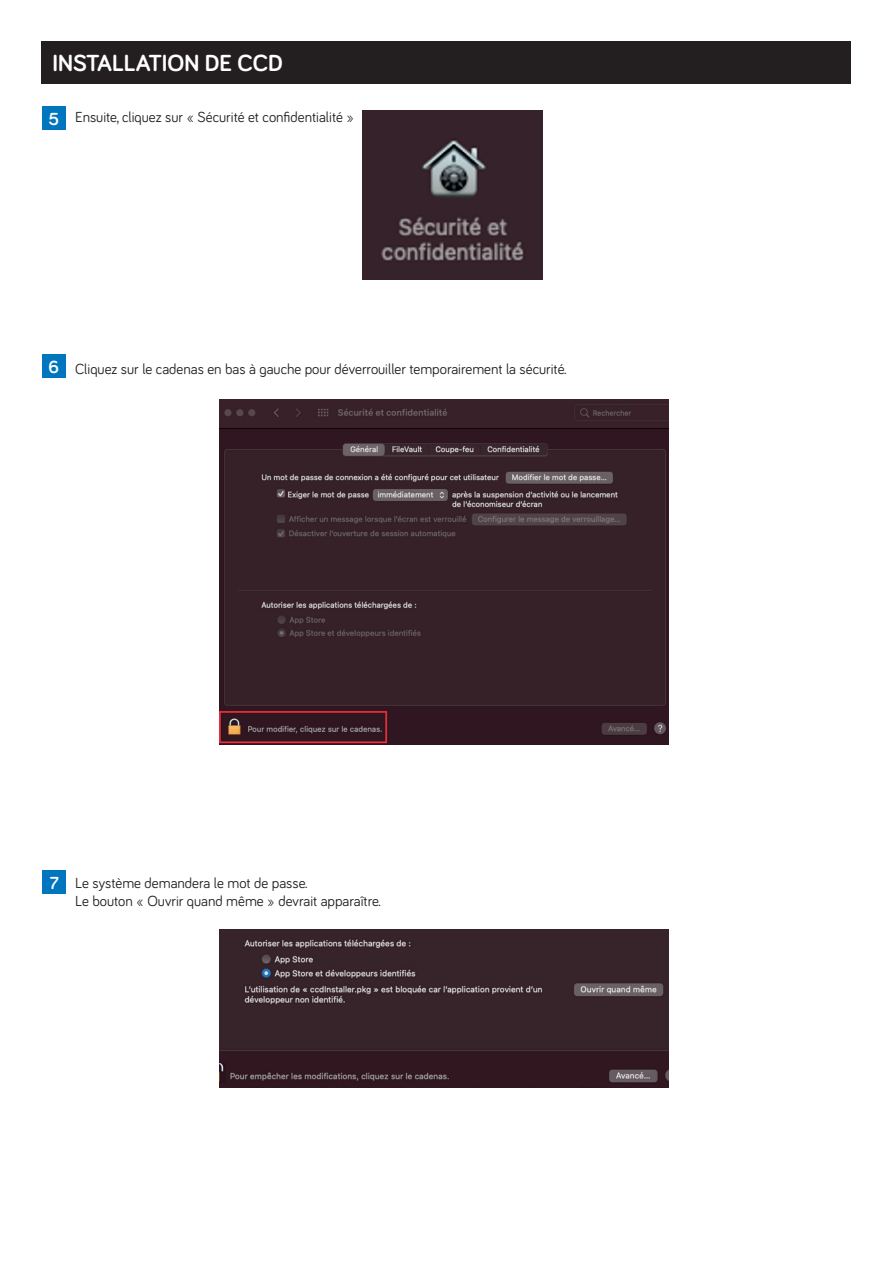
<style>
.page{position:relative;width:893px;height:1263px;background:#fff}
.page>*{position:absolute;margin:0;border:0;box-sizing:border-box;transform-origin:0 0}
.t1{font:700 24px "Bariol";color:#fff}
.t2{font:700 18px "Bariol";color:#fff}
.t3{font:15px/18px "Bariol";color:#231f20}
</style>
<div class="page">
<div style="left:42px;top:41px;width:809px;height:43px;background:#231f20"></div>
<img style="left:363px;top:111px;width:180px;height:168px">
<img style="left:220px;top:399px;width:448px;height:345px">
<img style="left:220px;top:930px;width:448px;height:157px">
<div style="left:42px;top:106px;width:24px;height:24px;background:#0076be"></div>
<div style="left:42px;top:355px;width:24px;height:23px;background:#0076be"></div>
<div style="left:42px;top:870px;width:24px;height:24px;background:#0076be"></div>
<h1 class="t1" style="left:52px;top:46px;width:232px">INSTALLATION DE CCD</h1>
<p class="t2" style="left:49px;top:106px;width:12px">5</p>
<p class="t3" style="left:75px;top:108px;width:281px">Ensuite, cliquez sur « Sécurité et confidentialité »</p>
<p class="t2" style="left:49px;top:355px;width:12px">6</p>
<p class="t3" style="left:75px;top:359px;width:493px">Cliquez sur le cadenas en bas à gauche pour déverrouiller temporairement la sécurité.</p>
<p class="t2" style="left:50px;top:871px;width:11px">7</p>
<p class="t3" style="left:75px;top:873px;width:307px">Le système demandera le mot de passe.<br>Le bouton « Ouvrir quand même » devrait apparaître.</p>
</div>
